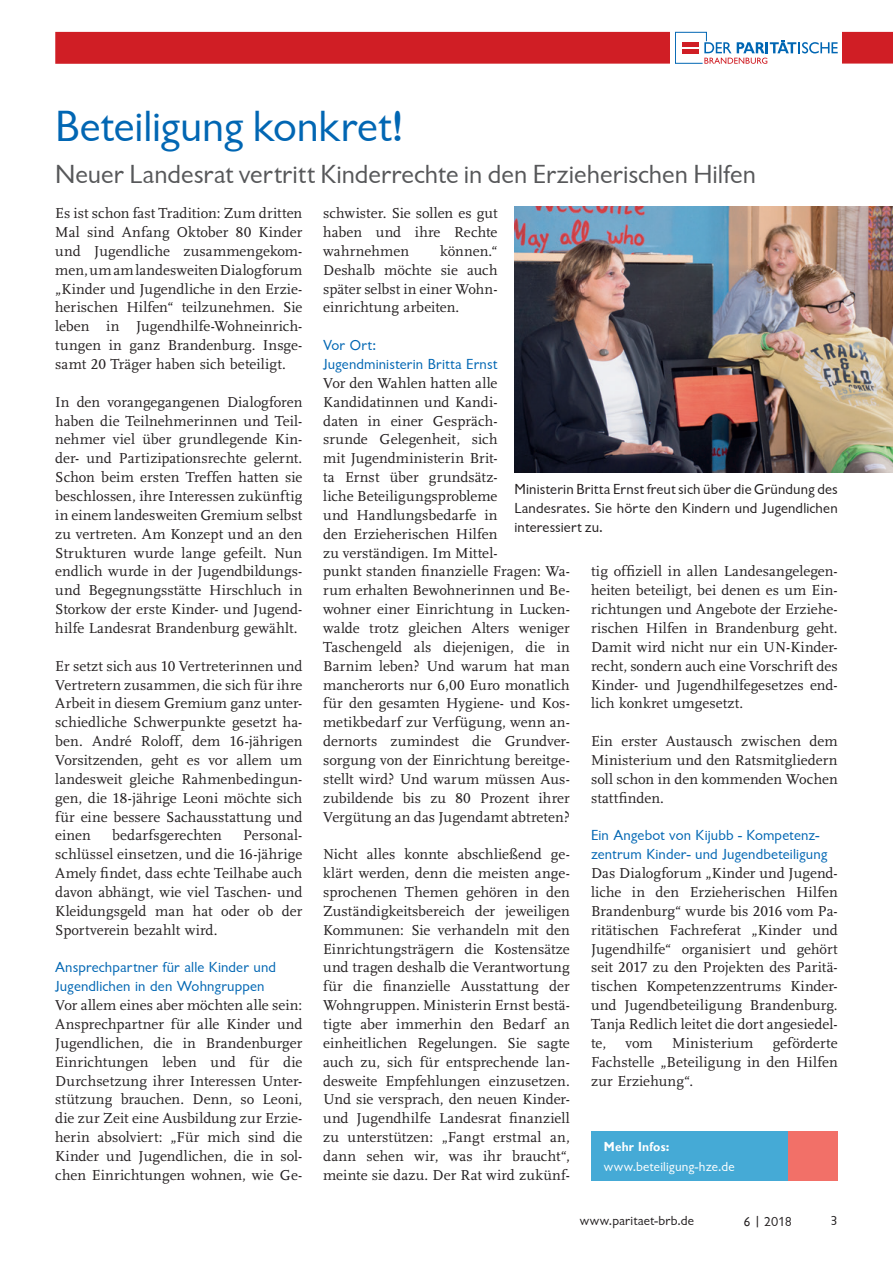
<style>
.page{position:relative;width:893px;height:1263px;background:#fff}
.page>*{position:absolute;margin:0;border:0;box-sizing:border-box;transform-origin:0 0}
.Inhalt_Headline{font:45px "Chantilly";letter-spacing:-.005em;color:#0166b3}
.Inhalt_Headline-2{font:27px "Chantilly";color:#57585a}
.Copy{font:15px/18.9px "Scala LF";letter-spacing:.005em;color:#231f20;text-align:justify}
.Zwischentitel{font:15px/18.9px "Chantilly";letter-spacing:.01em;color:#0166b3}
.Inhalt_Headline-3{font:15px/18.9px "Chantilly";letter-spacing:.01em;color:#231f20;text-align:justify}
.t1{font:13.5px "Chantilly";letter-spacing:.01em;color:#231f20}
.Copy-2{font:13.5px "Chantilly";letter-spacing:.01em;color:#fff}
.Copy-3{font:700 13.5px "Chantilly";letter-spacing:.015em;color:#fff}
</style>
<div class="page">
<div style="left:55px;top:32px;width:838px;height:32px;background:#d01e25"></div>
<div style="left:671px;top:26px;width:171px;height:42px;background:#fff"></div>
<svg style="left:675px;top:32px;width:163px;height:32px"></svg>
<div style="left:591px;top:1131px;width:197px;height:49px;background:#45aad6"></div>
<div style="left:788px;top:1131px;width:50px;height:49px;background:#f27068"></div>
<img style="left:514px;top:207px;width:379px;height:266px">
<p class="Inhalt_Headline" style="left:55px;top:102px;width:351px">Beteiligung konkret!</p>
<p class="Inhalt_Headline-2" style="left:55px;top:159px;width:702px">Neuer Landesrat vertritt Kinderrechte in den Erzieherischen Hilfen</p>
<p class="Copy" style="left:55px;top:204px;width:249px">Es ist schon fast Tradition: Zum dritten Mal sind Anfang Oktober 80 Kinder und Jugendliche zusammengekom&shy;men, um am landesweiten Dialogforum „Kinder und Jugendliche in den Erzie&shy;herischen Hilfen“ teilzunehmen. Sie leben in Jugendhilfe-Wohneinrich&shy;tungen in ganz Brandenburg. Insge&shy;samt 20 Träger haben sich beteiligt.</p>
<p class="Copy" style="left:55px;top:393px;width:249px">In den vorangegangenen Dialogforen haben die Teilnehmerinnen und Teil&shy;nehmer viel über grundlegende Kin&shy;der- und Partizipationsrechte gelernt.<br>Schon beim ersten Treffen hatten sie beschlossen, ihre Interessen zukünftig in einem landesweiten Gremium selbst zu vertreten. Am Konzept und an den Strukturen wurde lange gefeilt. Nun endlich wurde in der Jugendbildungs&shy;und Begegnungsstätte Hirschluch in Storkow der erste Kinder- und Jugend&shy;hilfe Landesrat Brandenburg gewählt.</p>
<p class="Copy" style="left:55px;top:657px;width:249px">Er setzt sich aus 10 Vertreterinnen und Vertretern zusammen, die sich für ihre Arbeit in diesem Gremium ganz unter&shy;schiedliche Schwerpunkte gesetzt ha&shy;ben. André Roloff, dem 16-jährigen Vorsitzenden, geht es vor allem um landesweit gleiche Rahmenbedingun&shy;gen, die 18-jährige Leoni möchte sich für eine bessere Sachausstattung und einen</p>
<p class="Copy" style="left:112px;top:826px;width:111px">bedarfsgerechten</p>
<p class="Copy" style="left:55px;top:826px;width:249px;text-indent:188px">Personal&shy;schlüssel einsetzen, und die 16-jährige Amely findet, dass echte Teilhabe auch davon abhängt, wie viel Taschen- und Kleidungsgeld man hat oder ob der Sportverein bezahlt wird.</p>
<p class="Zwischentitel" style="left:55px;top:958px;width:222px">Ansprechpartner für alle Kinder und<br>Jugendlichen in den Wohngruppen</p>
<p class="Copy" style="left:55px;top:996px;width:249px">Vor allem eines aber möchten alle sein:<br>Ansprechpartner für alle Kinder und Jugendlichen, die in Brandenburger Einrichtungen leben und für die Durchsetzung ihrer Interessen Unter&shy;stützung brauchen. Denn, so Leoni, die zur Zeit eine Ausbildung zur Erzie&shy;herin absolviert: „Für mich sind die Kinder und Jugendlichen, die in sol&shy;chen Einrichtungen wohnen, wie Ge-</p>
<p class="Copy" style="left:323px;top:204px;width:176px">schwister. Sie sollen es gut haben und ihre Rechte wahrnehmen</p>
<p class="Copy" style="left:323px;top:242px;width:176px;text-indent:117px">können.“ Deshalb möchte sie auch später selbst in einer Wohn&shy;einrichtung arbeiten.</p>
<p class="Zwischentitel" style="left:323px;top:336px;width:55px">Vor Ort:</p>
<p class="Zwischentitel" style="left:323px;top:355px;width:176px">Jugendministerin Britta Ernst</p>
<p class="Copy" style="left:323px;top:374px;width:248px;text-align:left">Vor den Wahlen hatten alle<br>Kandidatinnen und Kandi-<br>daten in einer Gespräch-<br>srunde Gelegenheit, sich<br>mit Jugendministerin Brit-<br>ta Ernst über grundsätz-<br>liche Beteiligungsprobleme<br>und Handlungsbedarfe in<br>den Erzieherischen Hilfen<br>zu verständigen. Im Mittel-<br>punkt standen finanzielle Fragen: Wa&shy;rum erhalten Bewohnerinnen und Be&shy;wohner einer Einrichtung in Lucken&shy;walde trotz gleichen Alters weniger<br>Taschengeld als diejenigen, die in<br>Barnim leben? Und warum hat man mancherorts nur 6,00 Euro monatlich für den gesamten Hygiene- und Kos&shy;metikbedarf zur Verfügung, wenn an&shy;dernorts zumindest die Grundver&shy;sorgung von der Einrichtung bereitge&shy;stellt wird? Und warum müssen Aus&shy;zubildende bis zu 80 Prozent ihrer<br>Vergütung an das Jugendamt abtreten?</p>
<p class="Copy" style="left:323px;top:845px;width:248px">Nicht alles konnte abschließend ge&shy;klärt werden, denn die meisten ange&shy;sprochenen Themen gehören in den Zuständigkeitsbereich der jeweiligen Kommunen: Sie verhandeln mit den Einrichtungsträgern die Kostensätze und tragen deshalb die Verantwortung für die finanzielle Ausstattung der Wohngruppen. Ministerin Ernst bestä&shy;tigte aber immerhin den Bedarf an einheitlichen Regelungen. Sie sagte auch zu, sich für entsprechende lan&shy;desweite Empfehlungen einzusetzen.<br>Und sie versprach, den neuen Kinder&shy;und Jugendhilfe Landesrat finanziell zu unterstützen: „Fangt erstmal an, dann sehen wir, was ihr braucht“, meinte sie dazu. Der Rat wird zukünf-</p>
<p class="Inhalt_Headline-3" style="left:514px;top:480px;width:325px">Ministerin Britta Ernst freut sich über die Gründung des Landesrates. Sie hörte den Kindern und Jugendlichen interessiert zu.</p>
<p class="Copy" style="left:591px;top:562px;width:248px">tig offiziell in allen Landesangelegen&shy;heiten beteiligt, bei denen es um Ein&shy;richtungen und Angebote der Erziehe&shy;rischen Hilfen in Brandenburg geht.<br>Damit wird nicht nur ein UN-Kinder&shy;recht, sondern auch eine Vorschrift des Kinder- und Jugendhilfegesetzes end&shy;lich konkret umgesetzt.</p>
<p class="Copy" style="left:591px;top:732px;width:248px">Ein erster Austausch zwischen dem Ministerium und den Ratsmitgliedern soll schon in den kommenden Wochen stattfinden.</p>
<p class="Zwischentitel" style="left:591px;top:826px;width:238px">Ein Angebot von Kijubb - Kompetenz&shy;zentrum Kinder- und Jugendbeteiligung</p>
<p class="Copy" style="left:591px;top:864px;width:248px">Das Dialogforum „Kinder und Jugend&shy;liche in den Erzieherischen Hilfen Brandenburg“ wurde bis 2016 vom Pa&shy;ritätischen Fachreferat „Kinder und Jugendhilfe“ organisiert und gehört seit 2017 zu den Projekten des Paritä&shy;tischen Kompetenzzentrums Kinder&shy;und Jugendbeteiligung Brandenburg.<br>Tanja Redlich leitet die dort angesiedel&shy;te,</p>
<p class="Copy" style="left:591px;top:1034px;width:248px;text-indent:182px">geförderte Fachstelle „Beteiligung in den Hilfen zur Erziehung“.</p>
<p class="Copy" style="left:626px;top:1034px;width:29px">vom</p>
<p class="Copy" style="left:672px;top:1034px;width:83px">Ministerium</p>
<p class="Copy-3" style="left:604px;top:1138px;width:67px">Mehr Infos:</p>
<p class="Copy-2" style="left:604px;top:1159px;width:132px">www.beteiligung-hze.de</p>
<p class="t1" style="left:580px;top:1213px;width:116px">www.paritaet-brb.de</p>
<p class="t1" style="left:744px;top:1214px;width:50px">6 | 2018</p>
<p class="t1" style="left:830px;top:1213px;width:9px">3</p>
</div>
